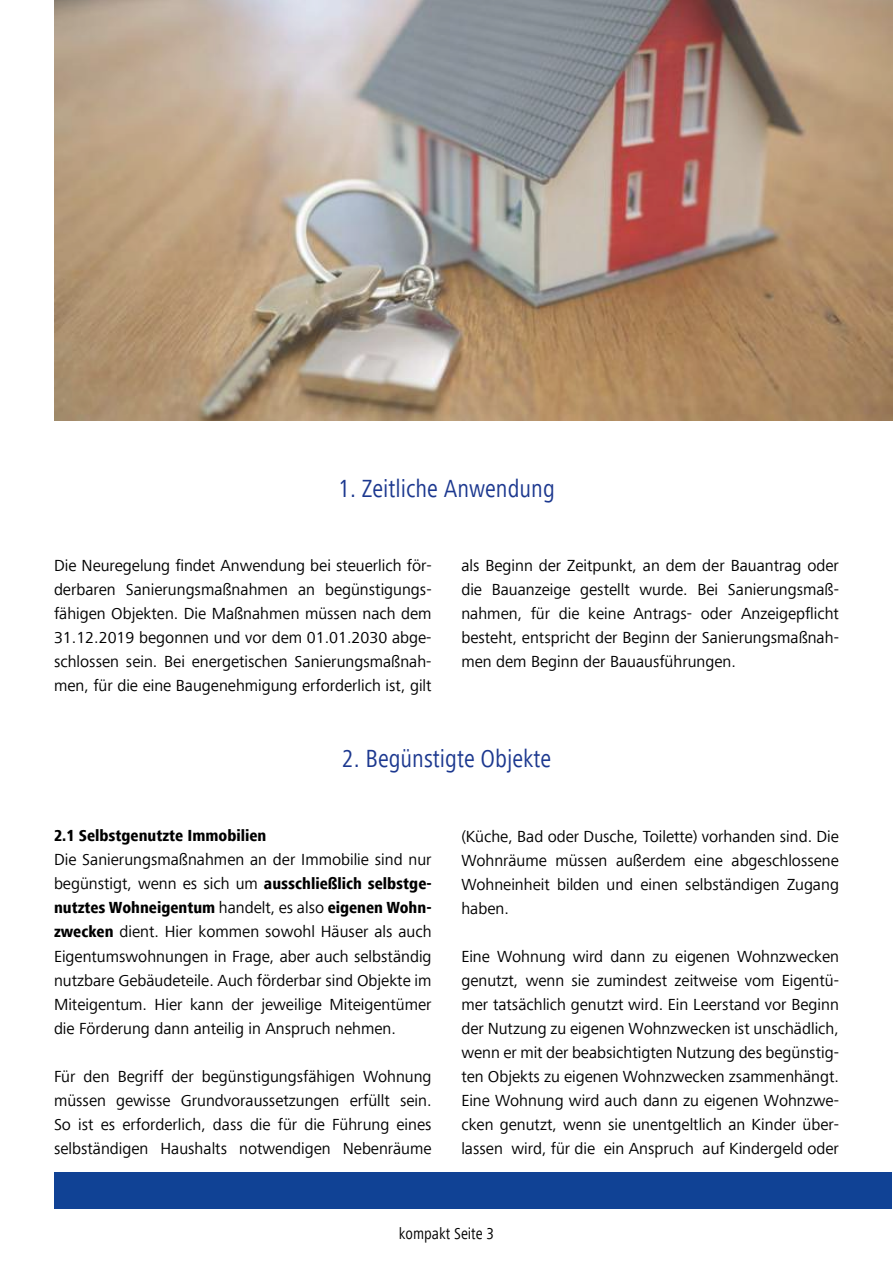
<style>
.page{position:relative;width:893px;height:1263px;background:#fff}
.page>*{position:absolute;margin:0;border:0;box-sizing:border-box;transform-origin:0 0}
.t1{font:condensed 25.5px "Frutiger Next Com";color:#1c388f}
.t2{font:16.5px/24px "Frutiger Next Com";color:#000;text-align:justify}
.t3{font:800 condensed 16.5px "Frutiger Next Com";color:#000}
.t4{font:condensed 16.5px "Frutiger Next Com";color:#000}
.s1{font-weight:800;font-stretch:condensed}
</style>
<div class="page">
<div style="left:54px;top:1172px;width:837px;height:37px;background:#104295"></div>
<img style="left:54px;top:0;width:839px;height:421px">
<h1 class="t1" style="left:338px;top:474px;width:218px">1. Zeitliche Anwendung</h1>
<p class="t2" style="left:54px;top:554px;width:379px">Die Neuregelung findet Anwendung bei steuerlich för&shy;derbaren Sanierungsmaßnahmen an begünstigungs&shy;fähigen Objekten. Die Maßnahmen müssen nach dem 31.12.2019 begonnen und vor dem 01.01.2030 abge&shy;schlossen sein. Bei energetischen Sanierungsmaßnah&shy;men, für die eine Baugenehmigung erforderlich ist, gilt</p>
<p class="t2" style="left:461px;top:554px;width:379px">als Beginn der Zeitpunkt, an dem der Bauantrag oder die Bauanzeige gestellt wurde. Bei Sanierungsmaß&shy;nahmen, für die keine Antrags- oder Anzeigepflicht besteht, entspricht der Beginn der Sanierungsmaßnah&shy;men dem Beginn der Bauausführungen.</p>
<h1 class="t1" style="left:342px;top:744px;width:211px">2. Begünstigte Objekte</h1>
<p class="t3" style="left:54px;top:826px;width:214px">2.1 Selbstgenutzte Immobilien</p>
<p class="t2" style="left:54px;top:848px;width:379px">Die Sanierungsmaßnahmen an der Immobilie sind nur begünstigt, wenn es sich um <span class="s1">ausschließlich selbstge&shy;nutztes Wohneigentum</span> handelt, es also <span class="s1">eigenen Wohn&shy;zwecken</span> dient. Hier kommen sowohl Häuser als auch Eigentumswohnungen in Frage, aber auch selbständig nutzbare Gebäudeteile. Auch förderbar sind Objekte im Miteigentum. Hier kann der jeweilige Miteigentümer die Förderung dann anteilig in Anspruch nehmen.</p>
<p class="t2" style="left:54px;top:1064px;width:379px">Für den Begriff der begünstigungsfähigen Wohnung müssen gewisse Grundvoraussetzungen erfüllt sein.<br>So ist es erforderlich, dass die für die Führung eines selbständigen Haushalts notwendigen Nebenräume</p>
<p class="t2" style="left:461px;top:824px;width:379px">(Küche, Bad oder Dusche, Toilette) vorhanden sind. Die Wohnräume müssen außerdem eine abgeschlossene Wohneinheit bilden und einen selbständigen Zugang haben.</p>
<p class="t2" style="left:461px;top:944px;width:379px">Eine Wohnung wird dann zu eigenen Wohnzwecken genutzt, wenn sie zumindest zeitweise vom Eigentü&shy;mer tatsächlich genutzt wird. Ein Leerstand vor Beginn der Nutzung zu eigenen Wohnzwecken ist unschädlich, wenn er mit der beabsichtigten Nutzung des begünstig&shy;ten Objekts zu eigenen Wohnzwecken zsammenhängt.<br>Eine Wohnung wird auch dann zu eigenen Wohnzwe&shy;cken genutzt, wenn sie unentgeltlich an Kinder über&shy;lassen wird, für die ein Anspruch auf Kindergeld oder</p>
<p class="t4" style="left:399px;top:1224px;width:97px">kompakt Seite 3</p>
</div>
